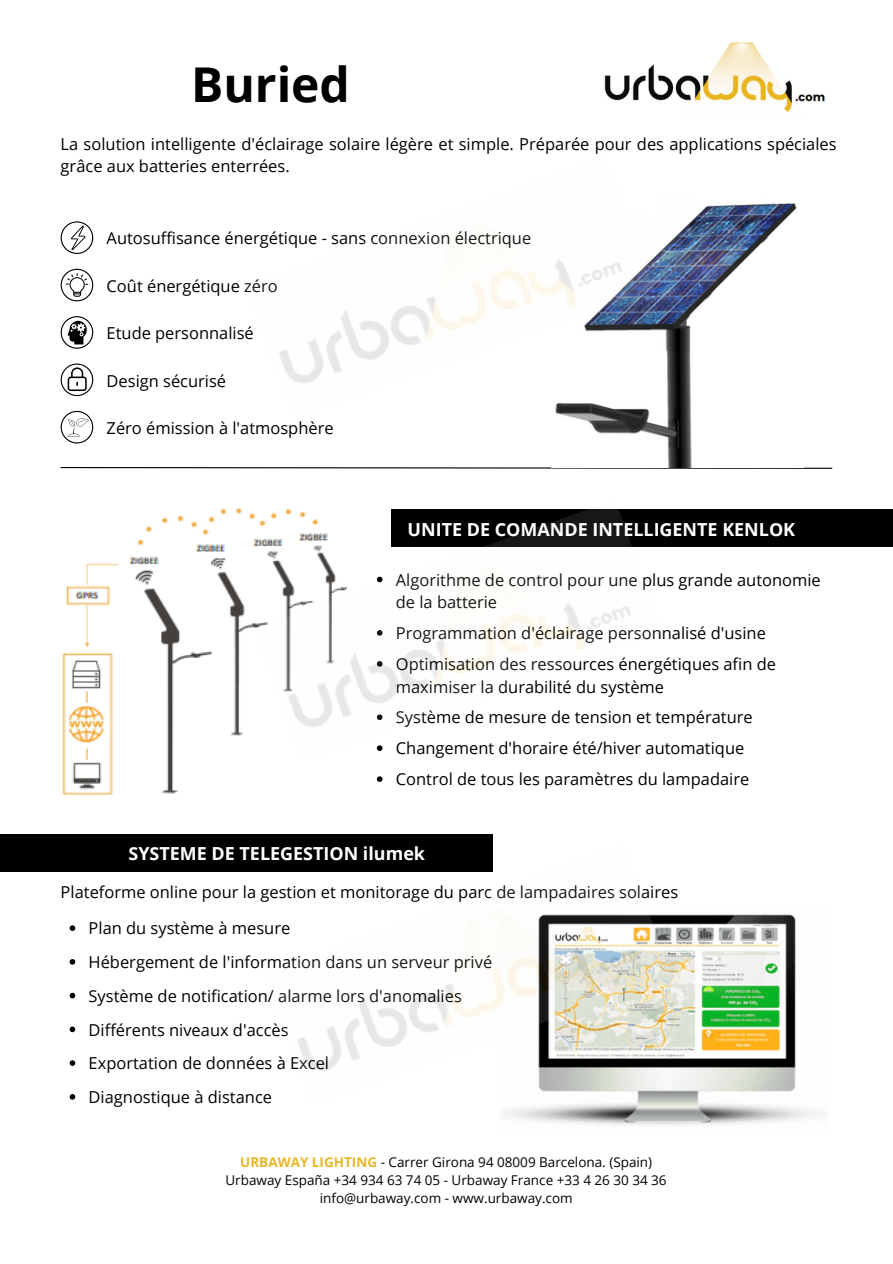
<style>
.page{position:relative;width:893px;height:1264px;background:#fff}
.page>*{position:absolute;margin:0;border:0;box-sizing:border-box;transform-origin:0 0}
.t1{font:700 48px "Open Sans";color:#000}
.t2{font:700 18px "Open Sans";color:#fff}
.t3{font:16.5px/22.5px "Open Sans";color:#000}
.t4{font:13.5px "Open Sans";color:#000}
.s1{font-weight:700;color:#e9b72a}
</style>
<div class="page">
<img style="left:604px;top:42px;width:221px;height:70px">
<svg style="left:60px;top:467px;width:773px;height:2px;background:#7d7d7d"></svg>
<svg style="left:61px;top:363px;width:32px;height:33px"></svg>
<svg style="left:61px;top:269px;width:32px;height:32px"></svg>
<svg style="left:61px;top:221px;width:32px;height:33px"></svg>
<img style="left:62px;top:508px;width:192px;height:287px">
<div style="left:391px;top:509px;width:501px;height:38px;background:#000"></div>
<img style="left:579px;top:203px;width:218px;height:264px">
<svg style="left:377px;top:776px;width:5px;height:6px"></svg>
<div style="left:0;top:834px;width:493px;height:37px;background:#000"></div>
<img style="left:503px;top:914px;width:316px;height:211px">
<svg style="left:70px;top:925px;width:5px;height:5px"></svg>
<svg style="left:70px;top:992px;width:5px;height:6px"></svg>
<svg style="left:70px;top:1026px;width:5px;height:6px"></svg>
<svg style="left:70px;top:1060px;width:5px;height:5px"></svg>
<svg style="left:70px;top:1094px;width:5px;height:5px"></svg>
<svg style="left:70px;top:959px;width:5px;height:5px"></svg>
<img style="left:279px;top:203px;width:374px;height:216px">
<img style="left:254px;top:508px;width:378px;height:243px">
<img style="left:263px;top:871px;width:409px;height:235px">
<svg style="left:61px;top:411px;width:32px;height:32px"></svg>
<svg style="left:61px;top:316px;width:32px;height:33px"></svg>
<p class="t1" style="left:191px;top:51px;width:160px">Buried</p>
<p class="t3" style="left:61px;top:132px;width:777px">La solution intelligente d'éclairage solaire légère et simple. Préparée pour des applications spéciales grâce aux batteries enterrées.</p>
<p class="t3" style="left:107px;top:226px;width:426px">Autosuffisance énergétique - sans connexion électrique</p>
<p class="t3" style="left:107px;top:274px;width:173px">Coût énergétique zéro</p>
<p class="t3" style="left:107px;top:321px;width:149px">Etude personnalisé</p>
<p class="t3" style="left:107px;top:369px;width:121px">Design sécurisé</p>
<p class="t3" style="left:107px;top:416px;width:228px">Zéro émission à l'atmosphère</p>
<p class="t2" style="left:407px;top:517px;width:389px">UNITE DE COMANDE INTELLIGENTE KENLOK</p>
<p class="t3" style="left:396px;top:568px;width:426px">Algorithme de control pour une plus grande autonomie de la batterie</p>
<p class="t3" style="left:396px;top:621px;width:371px">Programmation d'éclairage personnalisé d'usine</p>
<p class="t3" style="left:396px;top:652px;width:381px">Optimisation des ressources énergétiques afin de maximiser la durabilité du système</p>
<p class="t3" style="left:396px;top:705px;width:358px">Système de mesure de tension et température</p>
<p class="t3" style="left:396px;top:736px;width:350px">Changement d'horaire été/hiver automatique</p>
<p class="t3" style="left:396px;top:767px;width:355px">Control de tous les paramètres du lampadaire</p>
<p class="t2" style="left:128px;top:840px;width:298px">SYSTEME DE TELEGESTION ilumek</p>
<p class="t3" style="left:61px;top:880px;width:619px">Plateforme online pour la gestion et monitorage du parc de lampadaires solaires</p>
<p class="t3" style="left:89px;top:916px;width:203px">Plan du système à mesure</p>
<p class="t3" style="left:89px;top:950px;width:405px">Hébergement de l'information dans un serveur privé</p>
<p class="t3" style="left:89px;top:984px;width:375px">Système de notification/ alarme lors d'anomalies</p>
<p class="t3" style="left:89px;top:1017px;width:201px">Différents niveaux d'accès</p>
<p class="t3" style="left:89px;top:1051px;width:242px">Exportation de données à Excel</p>
<p class="t3" style="left:89px;top:1085px;width:185px">Diagnostique à distance</p>
<p class="t4" style="left:240px;top:1152px;width:413px"><span class="s1">URBAWAY LIGHTING</span> - Carrer Girona 94 08009 Barcelona. (Spain)</p>
<p class="t4" style="left:225px;top:1170px;width:442px">Urbaway España +34 934 63 74 05 - Urbaway France +33 4 26 30 34 36</p>
<p class="t4" style="left:320px;top:1188px;width:254px">info@urbaway.com - www.urbaway.com</p>
</div>
